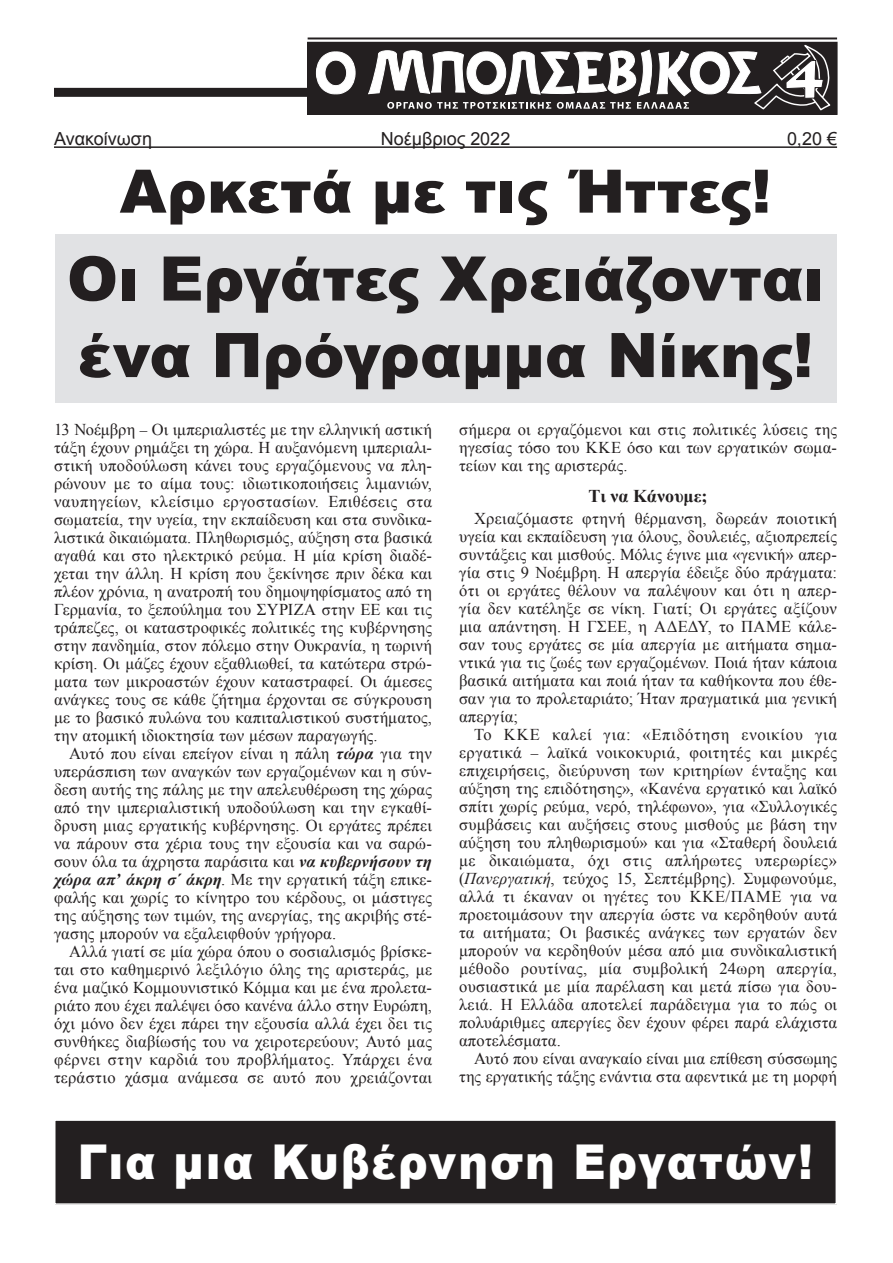
<style>
.page{position:relative;width:893px;height:1263px;background:#fff}
.page>*{position:absolute;margin:0;border:0;box-sizing:border-box;transform-origin:0 0}
.t1{font:900 61.5px/76.5px "Arial";color:#231f20}
.t2{font:900 60px "Arial";letter-spacing:.005em;color:#231f20}
.t3{font:900 48px "Arial";letter-spacing:.04em;color:#fff;scale:.93 1}
.t4{font:18px "Arial";color:#231f20}
.t5{font:700 18px "Times New Roman";letter-spacing:-.005em;color:#231f20}
.t6{font:16.5px/18px "Times New Roman";letter-spacing:.015em;color:#231f20;text-align:justify}
.s1{font-size:15px}
.s2{font-weight:700;font-style:italic}
.s3{font-style:italic}
</style>
<div class="page">
<div style="left:308px;top:42px;width:529px;height:72px;background:#231f20"></div>
<div style="left:308px;top:42px;width:529px;height:73px;border:1px solid #231f20"></div>
<svg style="left:316px;top:52px;width:39px;height:42px"></svg>
<svg style="left:368px;top:39px;width:463px;height:72px"></svg>
<hr style="left:308px;top:38px;width:529px;height:1px;background:#231f20">
<hr style="left:54px;top:146px;width:783px;height:2px;background:#231f20">
<div style="left:54px;top:88px;width:253px;height:9px;background:#231f20"></div>
<div style="left:55px;top:1120px;width:781px;height:84px;background:#231f20"></div>
<div style="left:54px;top:1119px;width:783px;height:86px;border:2px solid #fff"></div>
<div style="left:55px;top:235px;width:781px;height:168px;background:#e1e2e4"></div>
<p class="t4" style="left:54px;top:127px;width:100px">Ανακοίνωση</p>
<p class="t4" style="left:381px;top:127px;width:131px">Νοέμβριος 2022</p>
<p class="t4" style="left:787px;top:127px;width:51px">0,20 €</p>
<h2 class="t2" style="left:120px;top:148px;width:653px">Αρκετά με τις Ήττες!</h2>
<h1 class="t1" style="left:67px;top:238px;width:759px">Οι Εργάτες Χρειάζονται ένα Πρόγραμμα Νίκης!</h1>
<p class="t6" style="left:54px;top:420px;width:380px">13 Νοέμβρη <span class="s1">–</span> Οι ιμπεριαλιστές με την ελληνική αστική τάξη έχουν ρημάξει τη χώρα. Η αυξανόμενη ιμπεριαλι&shy;στική υποδούλωση κάνει τους εργαζόμενους να πλη&shy;ρώνουν με το αίμα τους: ιδιωτικοποιήσεις λιμανιών, ναυπηγείων, κλείσιμο εργοστασίων. Επιθέσεις στα σωματεία, την υγεία, την εκπαίδευση και στα συνδικα&shy;λιστικά δικαιώματα. Πληθωρισμός, αύξηση στα βασικά αγαθά και στο ηλεκτρικό ρεύμα. Η μία κρίση διαδέ&shy;χεται την άλλη. Η κρίση που ξεκίνησε πριν δέκα και πλέον χρόνια, η ανατροπή του δημοψηφίσματος από τη Γερμανία, το ξεπούλημα του ΣΥΡΙΖΑ στην ΕΕ και τις τράπεζες, οι καταστροφικές πολιτικές της κυβέρνησης στην πανδημία, στον πόλεμο στην Ουκρανία, η τωρινή κρίση. Οι μάζες έχουν εξαθλιωθεί, τα κατώτερα στρώ&shy;ματα των μικροαστών έχουν καταστραφεί. Οι άμεσες ανάγκες τους σε κάθε ζήτημα έρχονται σε σύγκρουση με το βασικό πυλώνα του καπιταλιστικού συστήματος, την ατομική ιδιοκτησία των μέσων παραγωγής.</p>
<p class="t6" style="left:54px;top:744px;width:380px;text-indent:15px">Αυτό που είναι επείγον είναι η πάλη <span class="s2">τώρα</span> για την υπεράσπιση των αναγκών των εργαζομένων και η σύν&shy;δεση αυτής της πάλης με την απελευθέρωση της χώρας από την ιμπεριαλιστική υποδούλωση και την εγκαθί&shy;δρυση μιας εργατικής κυβέρνησης. Οι εργάτες πρέπει να πάρουν στα χέρια τους την εξουσία και να σαρώ&shy;σουν όλα τα άχρηστα παράσιτα και <span class="s2">να κυβερνήσουν τη χώρα απ’ άκρη σ΄ άκρη</span>. Με την εργατική τάξη επικε&shy;φαλής και χωρίς το κίνητρο του κέρδους, οι μάστιγες της αύξησης των τιμών, της ανεργίας, της ακριβής στέ&shy;γασης μπορούν να εξαλειφθούν γρήγορα.</p>
<p class="t6" style="left:54px;top:942px;width:380px;text-indent:15px">Αλλά γιατί σε μία χώρα όπου ο σοσιαλισμός βρίσκε&shy;ται στο καθημερινό λεξιλόγιο όλης της αριστεράς, με ένα μαζικό Κομμουνιστικό Κόμμα και με ένα προλετα&shy;ριάτο που έχει παλέψει όσο κανένα άλλο στην Ευρώπη, όχι μόνο δεν έχει πάρει την εξουσία αλλά έχει δει τις συνθήκες διαβίωσής του να χειροτερεύουν; Αυτό μας φέρνει στην καρδιά του προβλήματος. Υπάρχει ένα τεράστιο χάσμα ανάμεσα σε αυτό που χρειάζονται</p>
<p class="t6" style="left:459px;top:420px;width:380px">σήμερα οι εργαζόμενοι και στις πολιτικές λύσεις της ηγεσίας τόσο του ΚΚΕ όσο και των εργατικών σωμα&shy;τείων και της αριστεράς.</p>
<p class="t5" style="left:589px;top:483px;width:120px">Τι να Κάνουμε;</p>
<p class="t6" style="left:459px;top:509px;width:380px;text-indent:15px">Χρειαζόμαστε φτηνή θέρμανση, δωρεάν ποιοτική υγεία και εκπαίδευση για όλους, δουλειές, αξιοπρεπείς συντάξεις και μισθούς. Μόλις έγινε μια «γενική» απερ&shy;γία στις 9 Νοέμβρη. Η απεργία έδειξε δύο πράγματα: ότι οι εργάτες θέλουν να παλέψουν και ότι η απερ&shy;γία δεν κατέληξε σε νίκη. Γιατί; Οι εργάτες αξίζουν μια απάντηση. Η ΓΣΕΕ, η ΑΔΕΔΥ, το ΠΑΜΕ κάλε&shy;σαν τους εργάτες σε μία απεργία με αιτήματα σημα&shy;ντικά για τις ζωές των εργαζομένων. Ποιά ήταν κάποια βασικά αιτήματα και ποιά ήταν τα καθήκοντα που έθε&shy;σαν για το προλεταριάτο; Ήταν πραγματικά μια γενική απεργία;</p>
<p class="t6" style="left:459px;top:725px;width:380px;text-indent:15px">Το ΚΚΕ καλεί για: «Επιδότηση ενοικίου για εργατικά <span class="s1">–</span> λαϊκά νοικοκυριά, φοιτητές και μικρές επιχειρήσεις, διεύρυνση των κριτηρίων ένταξης και αύξηση της επιδότησης», «Κανένα εργατικό και λαϊκό σπίτι χωρίς ρεύμα, νερό, τηλέφωνο», για «Συλλογικές συμβάσεις και αυξήσεις στους μισθούς με βάση την αύξηση του πληθωρισμού» και για «Σταθερή δουλειά με δικαιώματα, όχι στις απλήρωτες υπερωρίες» (<span class="s3">Πανεργατική</span>, τεύχος 15, Σεπτέμβρης). Συμφωνούμε, αλλά τι έκαναν οι ηγέτες του ΚΚΕ/ΠΑΜΕ για να προετοιμάσουν την απεργία ώστε να κερδηθούν αυτά τα αιτήματα; Οι βασικές ανάγκες των εργατών δεν μπορούν να κερδηθούν μέσα από μια συνδικαλιστική μέθοδο ρουτίνας, μία συμβολική 24ωρη απεργία, ουσιαστικά με μία παρέλαση και μετά πίσω για δου&shy;λειά. Η Ελλάδα αποτελεί παράδειγμα για το πώς οι πολυάριθμες απεργίες δεν έχουν φέρει παρά ελάχιστα αποτελέσματα.</p>
<p class="t6" style="left:459px;top:1049px;width:379px;text-align:right">Αυτό που είναι αναγκαίο είναι μια επίθεση σύσσωμης της εργατικής τάξης ενάντια στα αφεντικά με τη μορφή</p>
<h3 class="t3" style="left:78px;top:1127px;width:792px">Για μια Κυβέρνηση Εργατών!</h3>
</div>
